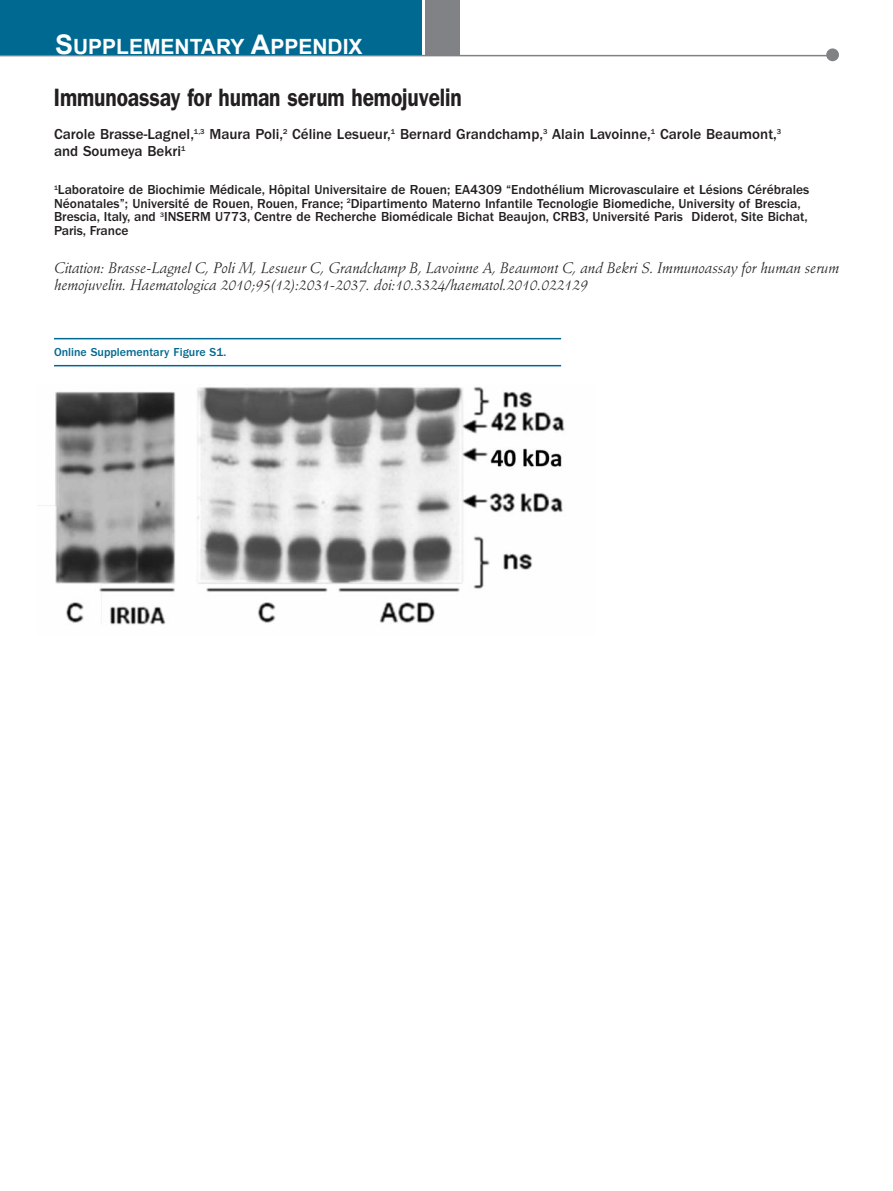
<style>
.page{position:relative;width:893px;height:1191px;background:#fff}
.page>*{position:absolute;margin:0;border:0;box-sizing:border-box;transform-origin:0 0}
.t1{font:600 25.2px "Franklin Gothic";letter-spacing:-.005em;color:#231f20;scale:.83 1}
.t2{font:700 21px "Arial";color:#fff}
.t3{font:italic 15px/16.5px "Stempel Schneidler";letter-spacing:-.005em;color:#231f20}
.t4{font:500 15px/16.5px "Franklin Gothic";color:#231f20}
.t5{font:500 13.5px/13.5px "Franklin Gothic";color:#231f20}
.t6{font:500 12px "Franklin Gothic";color:#006991}
.s1{font-size:27px}
</style>
<div class="page">
<hr style="left:0;top:55px;width:837px;height:1px;background:#808285">
<div style="left:826px;top:48px;width:13px;height:13px;background:#808285;border-radius:50%"></div>
<div style="left:426px;top:0;width:34px;height:55px;background:#808285"></div>
<div style="left:0;top:0;width:422px;height:55px;background:#006991"></div>
<img style="left:55px;top:387px;width:510px;height:238px">
<hr style="left:54px;top:338px;width:507px;height:1px;background:#006991">
<hr style="left:54px;top:365px;width:507px;height:1px;background:#006991">
<h2 class="t2" style="left:55px;top:35px;width:309px"><span class="s1">S</span>UPPLEMENTARY <span class="s1">A</span>PPENDIX</h2>
<h1 class="t1" style="left:54px;top:88px;width:493px">Immunoassay for human serum hemojuvelin</h1>
<p class="t4" style="left:54px;top:127px;width:729px">Carole Brasse-Lagnel,<sup>1,3</sup> Maura Poli,<sup>2</sup> Céline Lesueur,<sup>1</sup> Bernard Grandchamp,<sup>3</sup> Alain Lavoinne,<sup>1</sup> Carole Beaumont,<sup>3 </sup>and Soumeya Bekri<sup>1</sup></p>
<p class="t5" style="left:54px;top:184px;width:757px"><sup>1</sup>Laboratoire de Biochimie Médicale, Hôpital Universitaire de Rouen; EA4309 “Endothélium Microvasculaire et Lésions Cérébrales Néonatales”; Université de Rouen, Rouen, France; <sup>2</sup>Dipartimento Materno Infantile Tecnologie Biomediche, University of Brescia, Brescia, Italy, and <sup>3</sup>INSERM U773, Centre de Recherche Biomédicale Bichat Beaujon, CRB3, Université Paris Diderot, Site Bichat, Paris, France</p>
<p class="t3" style="left:54px;top:261px;width:787px">Citation: Brasse-Lagnel C, Poli M, Lesueur C, Grandchamp B, Lavoinne A, Beaumont C, and Bekri S. Immunoassay for human serum hemojuvelin. Haematologica 2010;95(12):2031-2037. doi:10.3324/haematol.2010.022129</p>
<p class="t6" style="left:54px;top:348px;width:174px">Online Supplementary Figure S1.</p>
</div>
